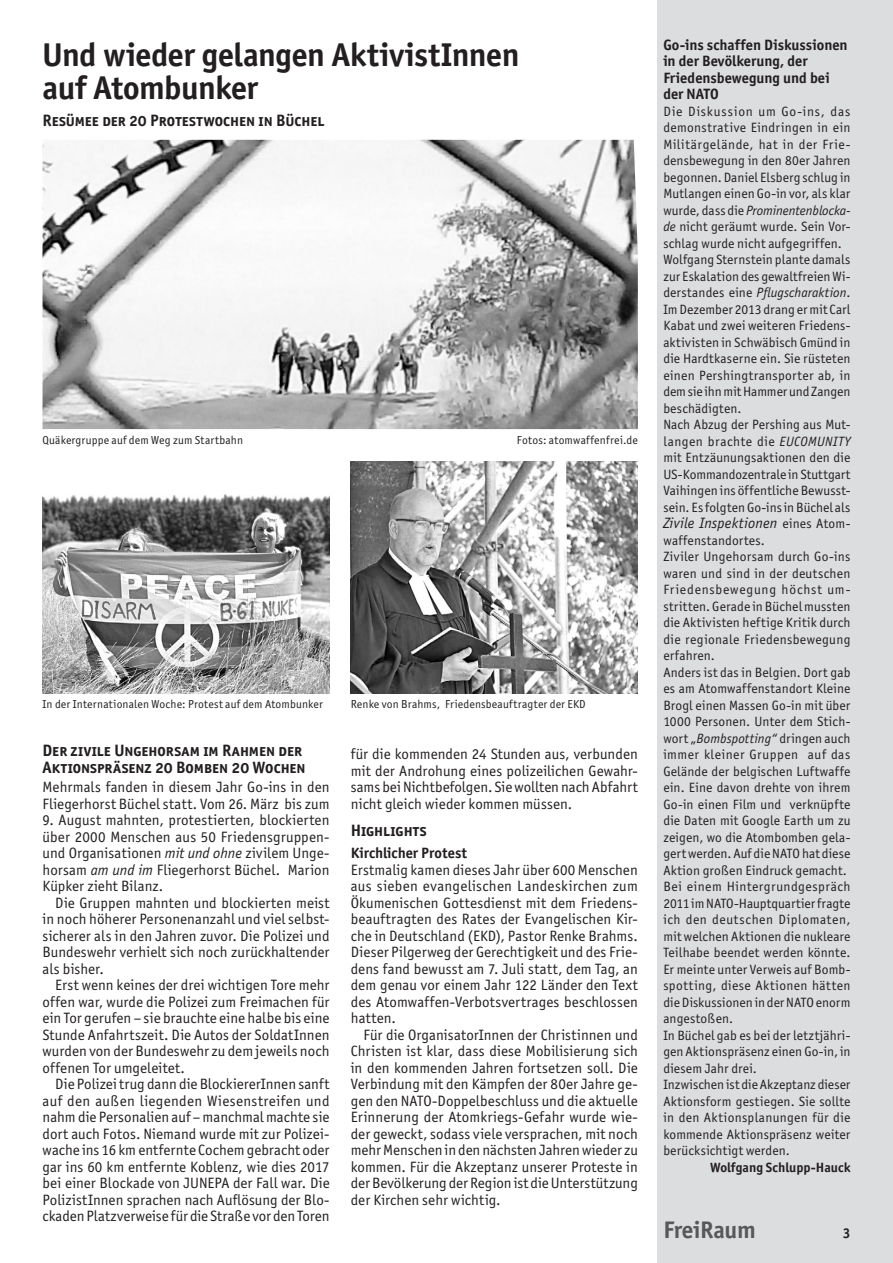
<style>
.page{position:relative;width:893px;height:1263px;background:#fff}
.page>*{position:absolute;margin:0;border:0;box-sizing:border-box;transform-origin:0 0}
.t1{font:700 33px/33px "Officina Sans ITC Std";letter-spacing:-.01em;color:#231f20}
.t2{font:700 24px "Officina Sans ITC Std";letter-spacing:-.015em;color:#57585a}
.t3{font:700 16.5px/16.5px "Officina Sans ITC Std";color:#231f20}
.t4{font:15px/16.5px "Officina Sans ITC Std";letter-spacing:.005em;color:#231f20;text-align:justify}
.t5{font:700 15px/16.5px "Officina Sans ITC Std";color:#231f20}
.t6{font:italic 15px "Officina Sans ITC Std";letter-spacing:.01em;color:#231f20}
.t7{font:700 14.25px "Officina Sans ITC Std";color:#231f20}
.t8{font:13.5px/16.5px "Officina Sans ITC Std";letter-spacing:.015em;color:#231f20}
.t9{font:700 13.5px "Officina Sans ITC Std";color:#231f20}
.t10{font:11.7px "Officina Sans ITC Std";letter-spacing:.015em;color:#231f20}
.s1{font-style:italic}
.s2{font-style:normal;font-size:13.5px}
</style>
<div class="page">
<div style="left:657px;top:0;width:236px;height:1263px;background:#dcdddf"></div>
<img style="left:43px;top:140px;width:595px;height:289px">
<img style="left:43px;top:494px;width:287px;height:199px">
<img style="left:351px;top:461px;width:287px;height:232px">
<h1 class="t1" style="left:43px;top:38px;width:478px">Und wieder gelangen AktivistInnen auf Atombunker</h1>
<p class="t3" style="left:43px;top:112px;width:283px">Resümee der 20 Protestwochen in Büchel</p>
<p class="t10" style="left:43px;top:433px;width:202px">Quäkergruppe auf dem Weg zum Startbahn</p>
<p class="t10" style="left:517px;top:433px;width:122px">Fotos: atomwaffenfrei.de</p>
<p class="t10" style="left:43px;top:697px;width:282px">In der Internationalen Woche: Protest auf dem Atombunker</p>
<p class="t10" style="left:351px;top:697px;width:236px">Renke von Brahms, Friedensbeauftragter der EKD</p>
<p class="t3" style="left:43px;top:742px;width:265px">Der zivile Ungehorsam im Rahmen der<br>Aktionspräsenz 20 Bomben 20 Wochen</p>
<p class="t4" style="left:43px;top:779px;width:289px">Mehrmals fanden in diesem Jahr Go-ins in den<br>Fliegerhorst Büchel statt. Vom 26. März bis zum</p>
<p class="t4" style="left:43px;top:812px;width:289px">9. August mahnten, protestierten, blockierten über 2000 Menschen aus 50 Friedensgruppen&shy;und Organisationen <span class="s1">mit und ohne</span> zivilem Unge&shy;horsam <span class="s1">am und im</span> Fliegerhorst Büchel. Marion Küpker zieht Bilanz.</p>
<p class="t4" style="left:43px;top:894px;width:289px;text-indent:13px">Die Gruppen mahnten und blockierten meist in noch höherer Personenanzahl und viel selbst&shy;sicherer als in den Jahren zuvor. Die Polizei und Bundeswehr verhielt sich noch zurückhaltender als bisher.</p>
<p class="t4" style="left:43px;top:977px;width:289px;text-indent:13px">Erst wenn keines der drei wichtigen Tore mehr offen war, wurde die Polizei zum Freimachen für ein Tor gerufen – sie brauchte eine halbe bis eine Stunde Anfahrtszeit. Die Autos der SoldatInnen wurden von der Bundeswehr zu dem jeweils noch offenen Tor umgeleitet.</p>
<p class="t4" style="left:43px;top:1076px;width:289px;text-indent:13px">Die Polizei trug dann die BlockiererInnen sanft auf den außen liegenden Wiesenstreifen und nahm die Personalien auf – manchmal machte sie dort auch Fotos. Niemand wurde mit zur Polizei&shy;wache ins 16 km entfernte Cochem gebracht oder gar ins 60 km entfernte Koblenz, wie dies 2017 bei einer Blockade von JUNEPA der Fall war. Die PolizistInnen sprachen nach Auflösung der Blo&shy;ckaden Platzverweise für die Straße vor den Toren</p>
<p class="t4" style="left:351px;top:746px;width:289px">für die kommenden 24 Stunden aus, verbunden mit der Androhung eines polizeilichen Gewahr&shy;sams bei Nichtbefolgen. Sie wollten nach Abfahrt nicht gleich wieder kommen müssen.</p>
<p class="t3" style="left:351px;top:822px;width:77px">Highlights</p>
<p class="t5" style="left:351px;top:845px;width:118px">Kirchlicher Protest</p>
<p class="t4" style="left:351px;top:861px;width:289px">Erstmalig kamen dieses Jahr über 600 Menschen aus sieben evangelischen Landeskirchen zum Ökumenischen Gottesdienst mit dem Friedens&shy;beauftragten des Rates der Evangelischen Kir&shy;che in Deutschland (EKD), Pastor Renke Brahms.<br>Dieser Pilgerweg der Gerechtigkeit und des Frie&shy;dens fand bewusst am 7. Juli statt, dem Tag, an dem genau vor einem Jahr 122 Länder den Text des Atomwaffen-Verbotsvertrages beschlossen hatten.</p>
<p class="t4" style="left:351px;top:1026px;width:289px;text-indent:13px">Für die OrganisatorInnen der Christinnen und Christen ist klar, dass diese Mobilisierung sich in den kommenden Jahren fortsetzen soll. Die Verbindung mit den Kämpfen der 80er Jahre ge&shy;gen den NATO-Doppelbeschluss und die aktuelle Erinnerung der Atomkriegs-Gefahr wurde wie&shy;der geweckt, sodass viele versprachen, mit noch mehr Menschen in den nächsten Jahren wieder zu kommen. Für die Akzeptanz unserer Proteste in der Bevölkerung der Region ist die Unterstützung der Kirchen sehr wichtig.</p>
<p class="t5" style="left:663px;top:36px;width:186px">Go-ins schaffen Diskussionen in der Bevölkerung, der<br>Friedensbewegung und bei der NATO</p>
<p class="t8" style="left:663px;top:103px;width:189px">Die Diskussion um Go-ins, das demonstrative Eindringen in ein Militärgelände, hat in der Frie&shy;densbewegung in den 80er Jahren begonnen. Daniel Elsberg schlug in Mutlangen einen Go-in vor, als klar wurde, dass die <span class="s1">Prominentenblocka&shy;de</span> nicht geräumt wurde. Sein Vor&shy;schlag wurde nicht aufgegriffen.<br>Wolfgang Sternstein plante damals zur Eskalation des gewaltfreien Wi&shy;derstandes eine <span class="s1">Pflugscharaktion</span>.<br>Im Dezember 2013 drang er mit Carl Kabat und zwei weiteren Friedens&shy;aktivisten in Schwäbisch Gmünd in die Hardtkaserne ein. Sie rüsteten einen Pershingtransporter ab, in dem sie ihn mit Hammer und Zangen beschädigten.<br>Nach Abzug der Pershing aus Mut&shy;langen brachte die <span class="s1">EUCOMUNITY </span>mit Entzäunungsaktionen den die US-Kommandozentrale in Stuttgart Vaihingen ins öffentliche Bewusst&shy;sein. Es folgten Go-ins in Büchel als</p>
<p class="t6" style="left:663px;top:515px;width:189px">Zivile Inspektionen <span class="s2">eines Atom-</span></p>
<p class="t8" style="left:663px;top:532px;width:189px">waffenstandortes.<br>Ziviler Ungehorsam durch Go-ins waren und sind in der deutschen<br>Friedensbewegung höchst um&shy;stritten. Gerade in Büchel mussten die Aktivisten heftige Kritik durch die regionale Friedensbewegung erfahren.<br>Anders ist das in Belgien. Dort gab es am Atomwaffenstandort Kleine<br>Brogl einen Massen Go-in mit über<br>1000 Personen. Unter dem Stich&shy;wort „<span class="s1">Bombspotting“</span> dringen auch immer kleiner Gruppen auf das<br>Gelände der belgischen Luftwaffe ein. Eine davon drehte von ihrem<br>Go-in einen Film und verknüpfte die Daten mit Google Earth um zu zeigen, wo die Atombomben gela&shy;gert werden. Auf die NATO hat diese<br>Aktion großen Eindruck gemacht.<br>Bei einem Hintergrundgespräch<br>2011 im NATO-Hauptquartier fragte ich den deutschen Diplomaten, mit welchen Aktionen die nukleare<br>Teilhabe beendet werden könnte.<br>Er meinte unter Verweis auf Bomb&shy;spotting, diese Aktionen hätten die Diskussionen in der NATO enorm angestoßen.<br>In Büchel gab es bei der letztjähri&shy;gen Aktionspräsenz einen Go-in, in diesem Jahr drei.<br>Inzwischen ist die Akzeptanz dieser<br>Aktionsform gestiegen. Sie sollte in den Aktionsplanungen für die kommende Aktionspräsenz weiter berücksichtigt werden.</p>
<p class="t9" style="left:710px;top:1158px;width:142px">Wolfgang Schlupp-Hauck</p>
<h2 class="t2" style="left:663px;top:1215px;width:94px">FreiRaum</h2>
<p class="t7" style="left:843px;top:1224px;width:9px">3</p>
</div>
